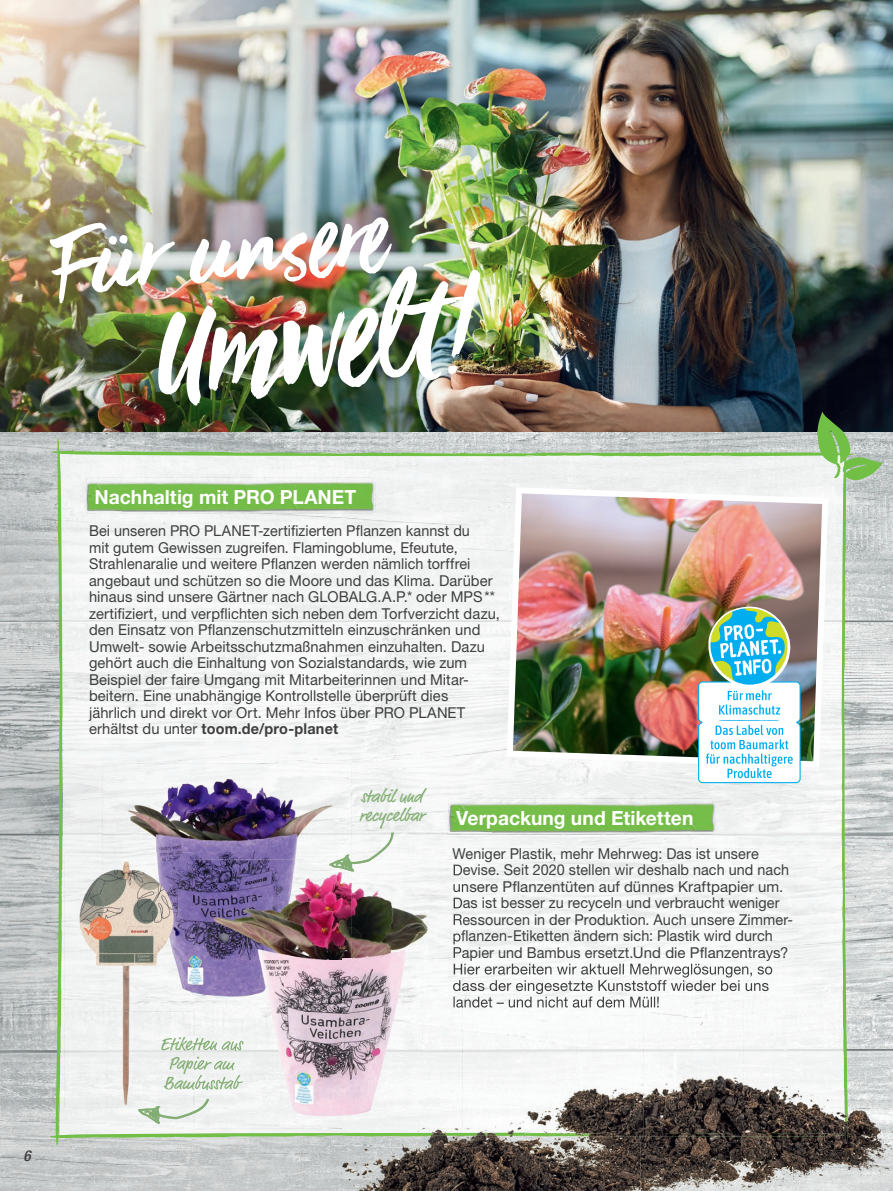
<style>
.page{position:relative;width:893px;height:1191px;background:#fff}
.page>*{position:absolute;margin:0;border:0;box-sizing:border-box;transform-origin:0 0}
.t1{font:155.1px "toom Viva Beautiful";color:#fff}
.t2{font:109.5px "toom Viva Beautiful";color:#fff}
.t3{font:700 19.5px "Helvetica Neue LT Pro";letter-spacing:-.005em;color:#fff}
.t4{font:18px/19.5px "Market Pro";letter-spacing:.005em;color:#83ae73}
.t5{font:15px/16.5px "Helvetica Neue LT Pro";letter-spacing:.005em;color:#3e3e3f;scale:.96 1}
.t6{font:italic 500 condensed 15px "Helvetica Neue LT Pro";color:#3e3e3f}
.s1{font-weight:700}
</style>
<div class="page">
<img style="left:0;top:431px;width:893px;height:760px">
<img style="left:0;top:0;width:893px;height:431px">
<img style="left:843px;top:958px;width:50px;height:233px">
<img style="left:337px;top:1151px;width:506px;height:40px">
<img style="left:43px;top:411px;width:840px;height:740px">
<img style="left:329px;top:854px;width:25px;height:17px">
<h2 class="t2" style="left:50px;top:192px;width:333px;rotate:-5deg">Für unsere</h2>
<h1 class="t1" style="left:149px;top:249px;width:316px;rotate:-5deg">Umwelt!</h1>
<h3 class="t3" style="left:94px;top:484px;width:263px">Nachhaltig mit PRO PLANET</h3>
<p class="t5" style="left:89px;top:522px;width:429px">Bei unseren PRO PLANET-zertifizierten Pflanzen kannst du<br>mit gutem Gewissen zugreifen. Flamingoblume, Efeutute, Strahlenaralie und weitere Pflanzen werden nämlich torffrei angebaut und schützen so die Moore und das Klima. Darüber hinaus sind unsere Gärtner nach GLOBALG.A.P.* oder MPS ** zertifiziert, und verpflichten sich neben dem Torfverzicht dazu, den Einsatz von Pflanzenschutzmitteln einzuschränken und Umwelt- sowie Arbeitsschutzmaßnahmen einzuhalten. Dazu gehört auch die Einhaltung von Sozialstandards, wie zum Beispiel der faire Umgang mit Mitarbeiterinnen und Mitar&shy;beitern. Eine unabhängige Kontrollstelle überprüft dies<br>jährlich und direkt vor Ort. Mehr Infos über PRO PLANET erhältst du unter <span class="s1">toom.de/pro-planet</span></p>
<p class="t4" style="left:160px;top:1035px;width:84px">Etiketten aus</p>
<p class="t4" style="left:359px;top:787px;width:66px">stabil und recycelbar</p>
<h3 class="t3" style="left:456px;top:805px;width:239px">Verpackung und Etiketten</h3>
<p class="t5" style="left:452px;top:845px;width:356px">Weniger Plastik, mehr Mehrweg: Das ist unsere Devise. Seit 2020 stellen wir deshalb nach und nach unsere Pflanzentüten auf dünnes Kraftpapier um.<br>Das ist besser zu recyceln und verbraucht weniger Ressourcen in der Produktion. Auch unsere Zimmer&shy;pflanzen-Etiketten ändern sich: Plastik wird durch Papier und Bambus ersetzt.Und die Pflanzentrays?</p>
<p class="t6" style="left:23px;top:1147px;width:9px">6</p>
</div>
